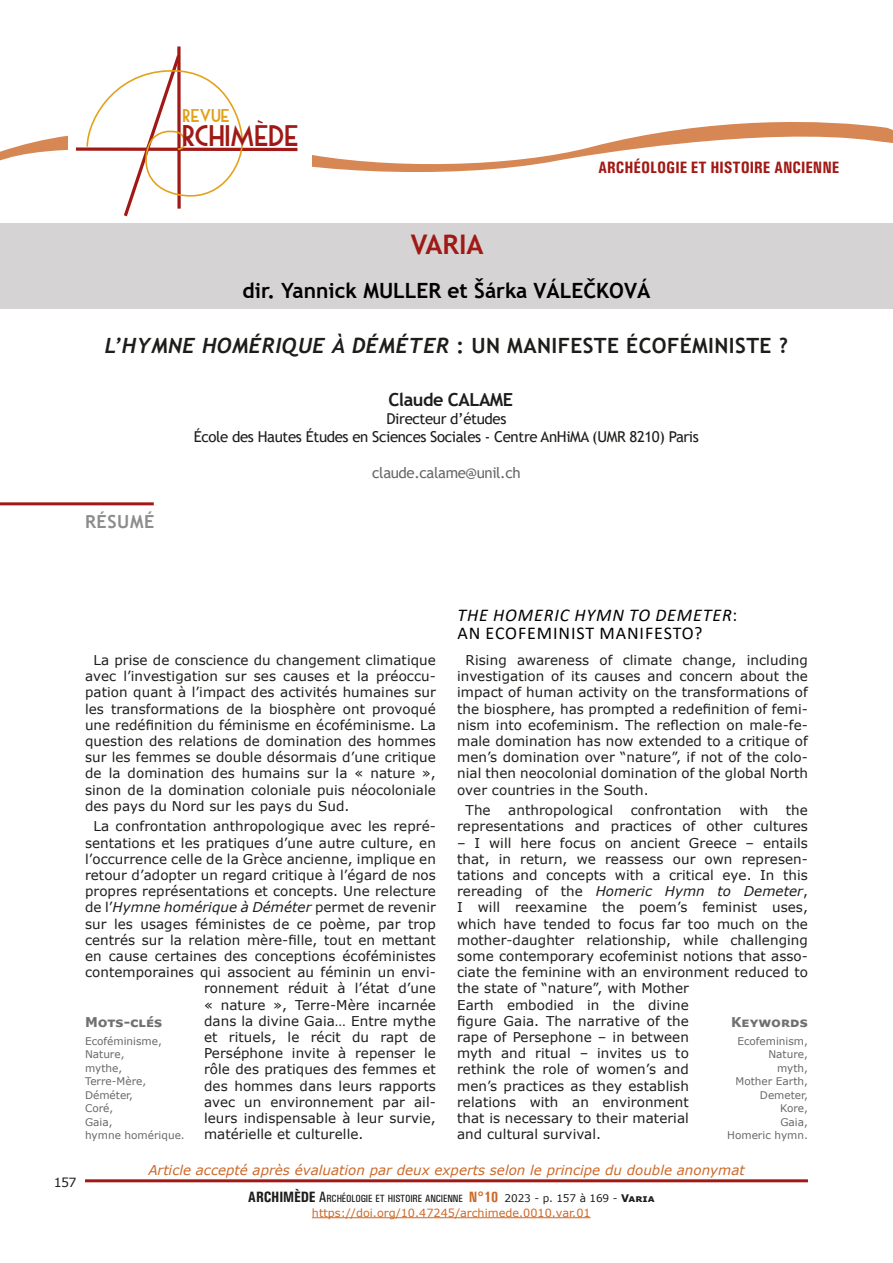
<style>
.page{position:relative;width:893px;height:1263px;background:#fff}
.page>*{position:absolute;margin:0;border:0;box-sizing:border-box;transform-origin:0 0}
.t1{font:28.95px "Mouse Deco";letter-spacing:-.115em;color:#a01916}
._1{font:700 27px "Trebuchet MS";color:#a01915}
.Grille_moyenne_2{font:700 21px "Trebuchet MS";letter-spacing:.02em;color:#1d1d1b}
._1-2{font:700 21px "Trebuchet MS";color:#000}
.Titre_traduction{font:18px/18px "Calibri";letter-spacing:.05em;color:#020203}
.t2{font:700 18px "Trebuchet MS";letter-spacing:-.025em;color:#1d1d1b}
.Titre_1_Annexe{font:700 18px "Trebuchet MS";letter-spacing:.035em;color:#8d8c8c}
.t3{font:18px "Mouse Deco";letter-spacing:-.125em;color:#e3a119}
.t4{font:700 condensed 16.5px "Univers";color:#a01915}
.t5{font:15px "Trebuchet MS";letter-spacing:-.025em;color:#1d1d1b}
.t6{font:15px "Trebuchet MS";letter-spacing:-.025em;color:#686868}
.résumé{font:13.5px/16.2px "Verdana";letter-spacing:.005em;color:#1d1d1b;text-align:justify}
.t7{font:italic 13.5px "Verdana";color:#cc6928}
.résumé-2{font:italic 13.5px "Verdana";letter-spacing:.005em;color:#1d1d1b}
.t8{font:700 13.5px "Verdana";color:#70706f}
.t9{font:12.6px "Verdana";color:#1d1d1b}
.t10{font:11.25px "Verdana";color:#cc6928}
.Keywords{font:10.5px "Verdana";color:#686868}
.t11{font:500 10.5px "Univers Condensed";letter-spacing:-.015em;color:#1d1d1b}
.s1{font-family:"Trebuchet";font-style:italic}
.s2{font-style:normal}
.s3{font-style:italic}
.s4{font-family:"Univers";font-weight:700;font-stretch:condensed;font-size:15px}
.s5{font-size:15px}
.s6{font-family:"Univers";font-weight:700;font-stretch:condensed;font-size:15px;color:#cc6928}
.s7{font-family:"Verdana";font-weight:400}
.s8{font-family:"Verdana";font-weight:700}
</style>
<div class="page">
<svg style="left:0;top:122px;width:893px;height:50px"></svg>
<hr style="left:312px;top:1217px;width:279px;height:1px;background:#cc6928">
<hr style="left:85px;top:1179px;width:723px;height:3px;background:#a01915">
<div style="left:68px;top:39px;width:243px;height:178px;background:#fff"></div>
<svg style="left:76px;top:147px;width:221px;height:4px"></svg>
<svg style="left:86px;top:46px;width:159px;height:171px"></svg>
<hr style="left:0;top:502px;width:154px;height:3px;background:#a01915">
<div style="left:0;top:224px;width:893px;height:85px;background:#d5d3d4"></div>
<p class="t3" style="left:182px;top:107px;width:51px">REVUE</p>
<p class="t1" style="left:181px;top:122px;width:121px">RCHIMEDE</p>
<p class="t4" style="left:598px;top:157px;width:243px">ARCHÉOLOGIE ET HISTOIRE ANCIENNE</p>
<p class="_1" style="left:411px;top:227px;width:74px">VARIA</p>
<p class="_1-2" style="left:243px;top:278px;width:409px">dir. Yannick MULLER et Šárka VÁLEČKOVÁ</p>
<p class="Grille_moyenne_2" style="left:105px;top:332px;width:684px"><span class="s1">L’HYMNE HOMÉRIQUE À DÉMÉTER</span> : UN MANIFESTE ÉCOFÉMINISTE ?</p>
<p class="t2" style="left:388px;top:388px;width:126px">Claude CALAME</p>
<p class="t5" style="left:386px;top:409px;width:121px">Directeur d’études</p>
<p class="t5" style="left:194px;top:427px;width:507px">École des Hautes Études en Sciences Sociales - Centre AnHiMA (UMR 8210) Paris</p>
<p class="t6" style="left:372px;top:463px;width:150px">claude.calame@unil.ch</p>
<p class="Titre_1_Annexe" style="left:85px;top:510px;width:71px">RÉSUMÉ</p>
<p class="t9" style="left:54px;top:1173px;width:24px">157</p>
<p class="résumé" style="left:85px;top:652px;width:352px;text-indent:9px">La prise de conscience du changement climatique avec l’investigation sur ses causes et la préoccu&shy;pation quant à l’impact des activités humaines sur les transformations de la biosphère ont provoqué une redéfinition du féminisme en écoféminisme. La question des relations de domination des hommes sur les femmes se double désormais d’une critique de la domination des humains sur la « nature », sinon de la domination coloniale puis néocoloniale des pays du Nord sur les pays du Sud.</p>
<p class="résumé" style="left:94px;top:818px;width:344px">La confrontation anthropologique avec les repré-</p>
<p class="résumé" style="left:85px;top:834px;width:352px">sentations et les pratiques d’une autre culture, en</p>
<p class="résumé" style="left:85px;top:850px;width:352px">l’occurrence celle de la Grèce ancienne, implique en</p>
<p class="résumé" style="left:85px;top:867px;width:352px">retour d’adopter un regard critique à l’égard de nos</p>
<p class="résumé" style="left:85px;top:883px;width:352px">propres représentations et concepts. Une relecture</p>
<p class="résumé-2" style="left:85px;top:898px;width:352px"><span class="s2">de l’</span>Hymne homérique à Déméter <span class="s2">permet de revenir</span></p>
<p class="résumé" style="left:85px;top:915px;width:352px">sur les usages féministes de ce poème, par trop</p>
<p class="résumé" style="left:85px;top:931px;width:352px">centrés sur la relation mère-fille, tout en mettant</p>
<p class="résumé" style="left:85px;top:948px;width:352px">en cause certaines des conceptions écoféministes</p>
<p class="résumé" style="left:85px;top:964px;width:352px">contemporaines qui associent au féminin un envi-</p>
<p class="résumé" style="left:204px;top:980px;width:233px">ronnement réduit à l’état d’une</p>
<p class="résumé" style="left:204px;top:996px;width:233px">« nature », Terre-Mère incarnée</p>
<p class="résumé" style="left:204px;top:1012px;width:233px">dans la divine Gaia… Entre mythe</p>
<p class="résumé" style="left:204px;top:1029px;width:233px">et rituels, le récit du rapt de</p>
<p class="résumé" style="left:204px;top:1045px;width:233px">Perséphone invite à repenser le</p>
<p class="résumé" style="left:204px;top:1061px;width:233px">rôle des pratiques des femmes et</p>
<p class="résumé" style="left:204px;top:1077px;width:233px">des hommes dans leurs rapports</p>
<p class="résumé" style="left:204px;top:1093px;width:233px">avec un environnement par ail-</p>
<p class="résumé" style="left:204px;top:1110px;width:233px">leurs indispensable à leur survie,</p>
<p class="résumé" style="left:204px;top:1126px;width:161px">matérielle et culturelle.</p>
<p class="t8" style="left:85px;top:1012px;width:79px">Mots-clés</p>
<p class="Keywords" style="left:85px;top:1033px;width:78px">Ecoféminisme,</p>
<p class="Keywords" style="left:85px;top:1047px;width:41px">Nature,</p>
<p class="Keywords" style="left:85px;top:1060px;width:39px">mythe,</p>
<p class="Keywords" style="left:85px;top:1074px;width:63px">Terre-Mère,</p>
<p class="Keywords" style="left:85px;top:1087px;width:50px">Déméter,</p>
<p class="Keywords" style="left:85px;top:1101px;width:30px">Coré,</p>
<p class="Keywords" style="left:85px;top:1114px;width:29px">Gaia,</p>
<p class="Keywords" style="left:85px;top:1128px;width:101px">hymne homérique.</p>
<p class="Titre_traduction" style="left:457px;top:606px;width:281px"><span class="s3">THE HOMERIC HYMN TO DEMETER</span>:<br>AN ECOFEMINIST MANIFESTO?</p>
<p class="résumé" style="left:457px;top:652px;width:352px;text-indent:9px">Rising awareness of climate change, including investigation of its causes and concern about the impact of human activity on the transformations of the biosphere, has prompted a redefinition of femi&shy;nism into ecofeminism. The reflection on male-fe&shy;male domination has now extended to a critique of men’s domination over “nature”, if not of the colo&shy;nial then neocolonial domination of the global North over countries in the South.</p>
<p class="résumé" style="left:466px;top:802px;width:27px">The</p>
<p class="résumé" style="left:508px;top:802px;width:106px">anthropological</p>
<p class="résumé" style="left:631px;top:802px;width:93px">confrontation</p>
<p class="résumé" style="left:739px;top:802px;width:30px">with</p>
<p class="résumé" style="left:457px;top:802px;width:352px;text-align:right">the<br>representations and practices of other cultures</p>
<p class="résumé" style="left:457px;top:834px;width:352px;text-align:left">– I will here focus on ancient Greece – entails that, in return, we reassess our own represen&shy;tations and concepts with a critical eye. In this rereading of the <span class="s3">Homeric Hymn to Demeter</span>, I will reexamine the poem’s feminist uses, which have tended to focus far too much on the mother-daughter relationship, while challenging some contemporary ecofeminist notions that asso&shy;ciate the feminine with an environment reduced to the state of “nature”, with Mother<br>Earth embodied in the divine<br>figure Gaia. The narrative of the<br>rape of Persephone – in between<br>myth and ritual – invites us to<br>rethink the role of women’s and<br>men’s practices as they establish<br>relations with an environment<br>that is necessary to their material<br>and cultural survival.</p>
<p class="t8" style="left:731px;top:1012px;width:78px">Keywords</p>
<p class="Keywords" style="left:737px;top:1033px;width:72px">Ecofeminism,</p>
<p class="Keywords" style="left:768px;top:1047px;width:41px">Nature,</p>
<p class="Keywords" style="left:777px;top:1060px;width:32px">myth,</p>
<p class="Keywords" style="left:735px;top:1074px;width:74px">Mother Earth,</p>
<p class="Keywords" style="left:760px;top:1087px;width:50px">Demeter,</p>
<p class="Keywords" style="left:780px;top:1101px;width:29px">Kore,</p>
<p class="Keywords" style="left:780px;top:1114px;width:29px">Gaia,</p>
<p class="Keywords" style="left:727px;top:1128px;width:82px">Homeric hymn.</p>
<p class="t7" style="left:148px;top:1160px;width:598px">Article accepté après évaluation par deux experts selon le principe du double anonymat</p>
<p class="t11" style="left:248px;top:1192px;width:408px"><span class="s4">ARCHIMÈDE</span> <span class="s5">A</span>RCHÉOLOGIE ET HISTOIRE ANCIENNE <span class="s6">N°10</span> <span class="s7">2023 - p. 157 à 169 -</span> <span class="s8">Varia</span></p>
<p class="t10" style="left:312px;top:1205px;width:280px">https://doi.org/10.47245/archimede.0010.var.01</p>
</div>
